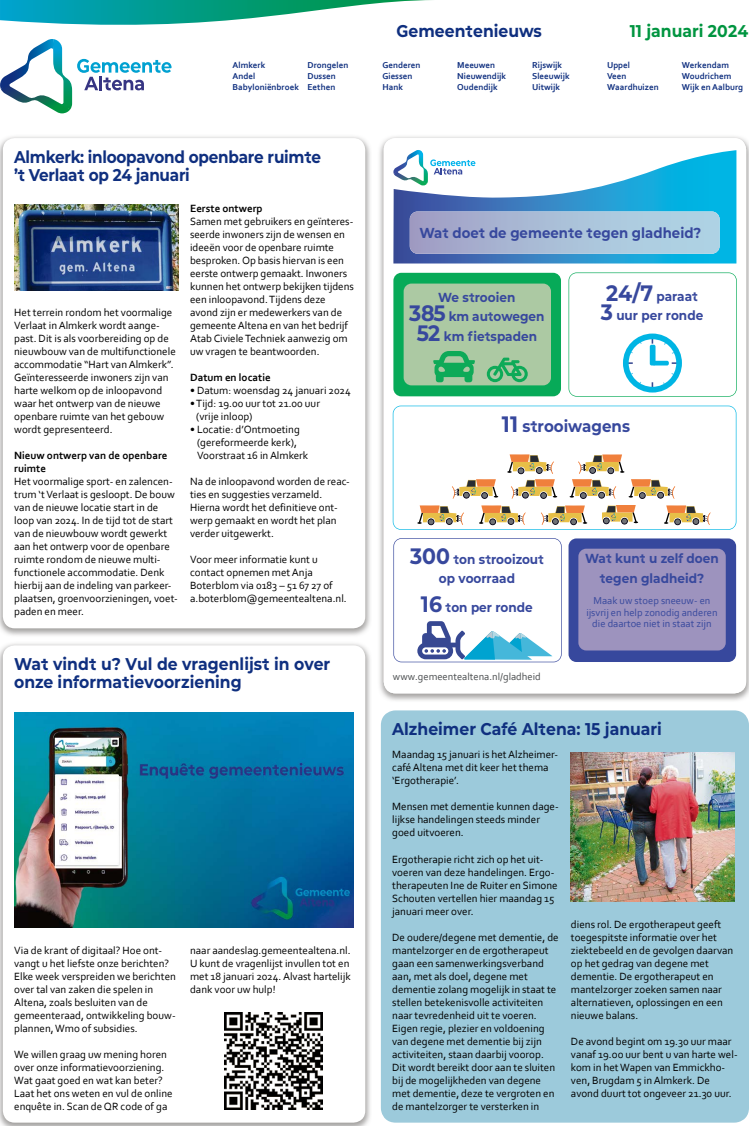
<style>
.page{position:relative;width:749px;height:1126px;background:#fff}
.page>*{position:absolute;margin:0;border:0;box-sizing:border-box;transform-origin:0 0}
.t1{font:700 17px/18px "Mont Altena";color:#0f2f7f}
.t2{font:700 17px "Mont Altena";color:#009540}
.t3{font:700 16.4px "Mont Altena";color:#37489d}
.t4{font:700 15px "Mont Altena";color:#37489d}
.t5{font:700 14.4px "Mont Altena";color:#37489d}
.t6{font:700 13.1px/19.7px "Mont Altena";color:#37489d;text-align:center}
.t7{font:12px/13.5px "Corbel";color:#37489d;text-align:center}
.t8{font:11px/13px "Corbel";color:#000}
.t9{font:700 11px/13px "Corbel";color:#000}
.t10{font:10.5px/11.8px "Corbel";color:#37489d;text-align:center}
.t11{font:10.5px "Corbel";color:#494c4e}
.t12{font:9.2px "Corbel";color:#494c4e}
.t13{font:700 9px/11px "Corbel";color:#0f2f7f}
.s1{font-size:25.5px}
.s2{font-size:22.3px}
</style>
<div class="page">
<img style="left:379px;top:136px;width:369px;height:565px">
<div style="left:383px;top:138px;width:363px;height:555px;background:#fff;border-radius:12px"></div>
<svg style="left:393px;top:150px;width:343px;height:113px"></svg>
<svg style="left:393px;top:150px;width:82px;height:36px"></svg>
<div style="left:393px;top:273px;width:168px;height:123px;background:#07aa58;border-radius:8px"></div>
<svg style="left:392px;top:405px;width:344px;height:125px"></svg>
<div style="left:568px;top:538px;width:167px;height:124px;background:#37489d;border-radius:8px"></div>
<svg style="left:417px;top:505px;width:46px;height:20px"></svg>
<svg style="left:479px;top:505px;width:46px;height:20px"></svg>
<svg style="left:663px;top:505px;width:47px;height:20px"></svg>
<svg style="left:540px;top:505px;width:47px;height:20px"></svg>
<svg style="left:452px;top:479px;width:46px;height:20px"></svg>
<svg style="left:507px;top:454px;width:50px;height:45px"></svg>
<svg style="left:569px;top:454px;width:106px;height:45px"></svg>
<svg style="left:602px;top:505px;width:36px;height:19px"></svg>
<svg style="left:409px;top:211px;width:310px;height:43px;background:#a8bdd7"></svg>
<div style="left:403px;top:283px;width:148px;height:102px;background:#acc9a3;border-radius:8px"></div>
<div style="left:578px;top:548px;width:147px;height:102px;background:#9d93be;border-radius:8px"></div>
<svg style="left:568px;top:272px;width:168px;height:124px"></svg>
<div style="left:649px;top:345px;width:6px;height:20px;background:#00b5e4;border-radius:2px"></div>
<hr style="left:652px;top:361px;width:16px;height:4px;background:#00b5e4;border-radius:2px">
<svg style="left:486px;top:357px;width:41px;height:25px"></svg>
<svg style="left:433px;top:351px;width:42px;height:31px"></svg>
<svg style="left:393px;top:538px;width:168px;height:124px"></svg>
<div style="left:381px;top:710px;width:367px;height:412px;background:#9ccadb"></div>
<img style="left:570px;top:752px;width:164px;height:149px">
<img style="left:0;top:136px;width:370px;height:500px">
<div style="left:3px;top:138px;width:362px;height:490px;background:#fff;border-radius:12px"></div>
<img style="left:14px;top:204px;width:164px;height:86px">
<img style="left:0;top:643px;width:370px;height:482px">
<div style="left:3px;top:645px;width:362px;height:477px;background:#fff;border-radius:12px"></div>
<img style="left:14px;top:712px;width:340px;height:215px">
<img style="left:224px;top:1012px;width:98px;height:97px">
<svg style="left:0;top:0;width:432px;height:113px"></svg>
<h1 class="t1" style="left:396px;top:21px;width:147px">Gemeentenieuws</h1>
<h1 class="t2" style="left:629px;top:19px;width:120px">11 januari 2024</h1>
<p class="t13" style="left:232px;top:60px;width:68px">Almkerk<br>Andel<br>Babyloniënbroek</p>
<p class="t13" style="left:307px;top:60px;width:42px">Drongelen<br>Dussen<br>Eethen</p>
<p class="t13" style="left:382px;top:60px;width:40px">Genderen<br>Giessen<br>Hank</p>
<p class="t13" style="left:457px;top:60px;width:50px">Meeuwen<br>Nieuwendijk<br>Oudendijk</p>
<p class="t13" style="left:532px;top:60px;width:39px">Rijswijk<br>Sleeuwijk<br>Uitwijk</p>
<p class="t13" style="left:607px;top:60px;width:53px">Uppel<br>Veen<br>Waardhuizen</p>
<p class="t13" style="left:681px;top:60px;width:63px">Werkendam<br>Woudrichem<br>Wijk en Aalburg</p>
<h1 class="t1" style="left:14px;top:147px;width:308px">Almkerk: inloopavond openbare ruimte ’t Verlaat op 24 januari</h1>
<p class="t8" style="left:14px;top:306px;width:163px">Het terrein rondom het voormalige<br>Verlaat in Almkerk wordt aange&shy;past. Dit is als voorbereiding op de nieuwbouw van de multifunctionele accommodatie “Hart van Almkerk”.<br>Geïnteresseerde inwoners zijn van harte welkom op de inloopavond waar het ontwerp van de nieuwe openbare ruimte van het gebouw wordt gepresenteerd.</p>
<p class="t9" style="left:14px;top:449px;width:155px">Nieuw ontwerp van de openbare ruimte</p>
<p class="t8" style="left:14px;top:475px;width:165px">Het voormalige sport- en zalencen&shy;trum ‘t Verlaat is gesloopt. De bouw van de nieuwe locatie start in de loop van 2024. In de tijd tot de start van de nieuwbouw wordt gewerkt aan het ontwerp voor de openbare ruimte rondom de nieuwe multi&shy;functionele accommodatie. Denk hierbij aan de indeling van parkeer&shy;plaatsen, groenvoorzieningen, voet&shy;paden en meer.</p>
<p class="t9" style="left:190px;top:202px;width:74px">Eerste ontwerp</p>
<p class="t8" style="left:190px;top:215px;width:165px">Samen met gebruikers en geïnteres&shy;seerde inwoners zijn de wensen en ideeën voor de openbare ruimte besproken. Op basis hiervan is een eerste ontwerp gemaakt. Inwoners kunnen het ontwerp bekijken tijdens een inloopavond. Tijdens deze avond zijn er medewerkers van de gemeente Altena en van het bedrijf<br>Atab Civiele Techniek aanwezig om uw vragen te beantwoorden.</p>
<p class="t9" style="left:190px;top:371px;width:82px">Datum en locatie</p>
<p class="t8" style="left:190px;top:384px;width:162px">• Datum: woensdag 24 januari 2024</p>
<p class="t8" style="left:196px;top:397px;width:125px;text-indent:-6px">• Tijd: 19.00 uur tot 21.00 uur (vrije inloop)</p>
<p class="t8" style="left:197px;top:423px;width:113px;text-indent:-7px">• Locatie: d’Ontmoeting (gereformeerde kerk),<br>Voorstraat 16 in Almkerk</p>
<p class="t8" style="left:190px;top:475px;width:161px">Na de inloopavond worden de reac&shy;ties en suggesties verzameld.<br>Hierna wordt het definitieve ont&shy;werp gemaakt en wordt het plan verder uitgewerkt.</p>
<p class="t8" style="left:190px;top:553px;width:158px">Voor meer informatie kunt u contact opnemen met Anja<br>Boterblom via 0183 – 51 67 27 of a.boterblom@gemeentealtena.nl.</p>
<h1 class="t1" style="left:14px;top:654px;width:317px">Wat vindt u? Vul de vragenlijst in over onze informatievoorziening</h1>
<p class="t8" style="left:14px;top:943px;width:163px">Via de krant of digitaal? Hoe ont&shy;vangt u het liefste onze berichten?<br>Elke week verspreiden we berichten over tal van zaken die spelen in<br>Altena, zoals besluiten van de gemeenteraad, ontwikkeling bouw&shy;plannen, Wmo of subsidies.</p>
<p class="t8" style="left:14px;top:1047px;width:160px">We willen graag uw mening horen over onze informatievoorziening.<br>Wat gaat goed en wat kan beter?<br>Laat het ons weten en vul de online enquête in. Scan de QR code of ga</p>
<p class="t8" style="left:190px;top:943px;width:162px;text-align:justify">naar aandeslag.gemeentealtena.nl.<br>U kunt de vragenlijst invullen tot en met 18 januari 2024. Alvast hartelijk dank voor uw hulp!</p>
<h3 class="t5" style="left:419px;top:222px;width:283px">Wat doet de gemeente tegen gladheid?</h3>
<h3 class="t4" style="left:420px;top:280px;width:139px"><span class="s1">52</span> km fietspaden</h3>
<p class="t6" style="left:409px;top:286px;width:137px">We strooien<br><span class="s2">385</span> km autowegen<br><span class="s2">52</span> km fietspaden</p>
<p class="t6" style="left:600px;top:285px;width:104px"><span class="s2">24/7</span> paraat<br><span class="s2">3</span> uur per ronde</p>
<h2 class="t3" style="left:502px;top:414px;width:129px"><span class="s2">11</span> strooiwagens</h2>
<p class="t6" style="left:410px;top:548px;width:135px"><span class="s2">300</span> ton strooizout op voorraad</p>
<p class="t6" style="left:421px;top:597px;width:113px"><span class="s2">16</span> ton per ronde</p>
<h3 class="t4" style="left:425px;top:590px;width:130px"><span class="s1">16</span> ton per ronde</h3>
<p class="t12" style="left:392px;top:668px;width:130px">www.gemeentealtena.nl/gladheid</p>
<p class="t11" style="left:393px;top:670px;width:149px">www.gemeentealtena.nl/gladheid</p>
<p class="t6" style="left:585px;top:548px;width:135px">Wat kunt u zelf doen tegen gladheid?</p>
<p class="t10" style="left:586px;top:594px;width:133px">Maak uw stoep sneeuw- en ijsvrij en help zonodig anderen die daartoe niet in staat zijn</p>
<p class="t7" style="left:614px;top:599px;width:136px">ijsvrij en help zonodig ande die daartoe niet in staat zi</p>
<h1 class="t1" style="left:392px;top:719px;width:271px">Alzheimer Café Altena: 15 januari</h1>
<p class="t8" style="left:392px;top:748px;width:167px">Maandag 15 januari is het Alzheimer&shy;café Altena met dit keer het thema ‘Ergotherapie’.</p>
<p class="t8" style="left:392px;top:800px;width:168px">Mensen met dementie kunnen dage&shy;lijkse handelingen steeds minder goed uitvoeren.</p>
<p class="t8" style="left:392px;top:852px;width:167px">Ergotherapie richt zich op het uit&shy;voeren van deze handelingen. Ergo&shy;therapeuten Ine de Ruiter en Simone<br>Schouten vertellen hier maandag 15 januari meer over.</p>
<p class="t8" style="left:392px;top:930px;width:168px">De oudere/degene met dementie, de mantelzorger en de ergotherapeut gaan een samenwerkingsverband aan, met als doel, degene met dementie zolang mogelijk in staat te stellen betekenisvolle activiteiten naar tevredenheid uit te voeren.<br>Eigen regie, plezier en voldoening van degene met dementie bij zijn activiteiten, staan daarbij voorop.<br>Dit wordt bereikt door aan te sluiten bij de mogelijkheden van degene met dementie, deze te vergroten en de mantelzorger te versterken in</p>
<p class="t8" style="left:570px;top:917px;width:164px">diens rol. De ergotherapeut geeft toegespitste informatie over het ziektebeeld en de gevolgen daarvan op het gedrag van degene met dementie. De ergotherapeut en mantelzorger zoeken samen naar alternatieven, oplossingen en een nieuwe balans.</p>
<p class="t8" style="left:570px;top:1034px;width:168px">De avond begint om 19.30 uur maar vanaf 19.oo uur bent u van harte wel&shy;kom in het Wapen van Emmickho&shy;ven, Brugdam 5 in Almkerk. De avond duurt tot ongeveer 21.30 uur.</p>
</div>
